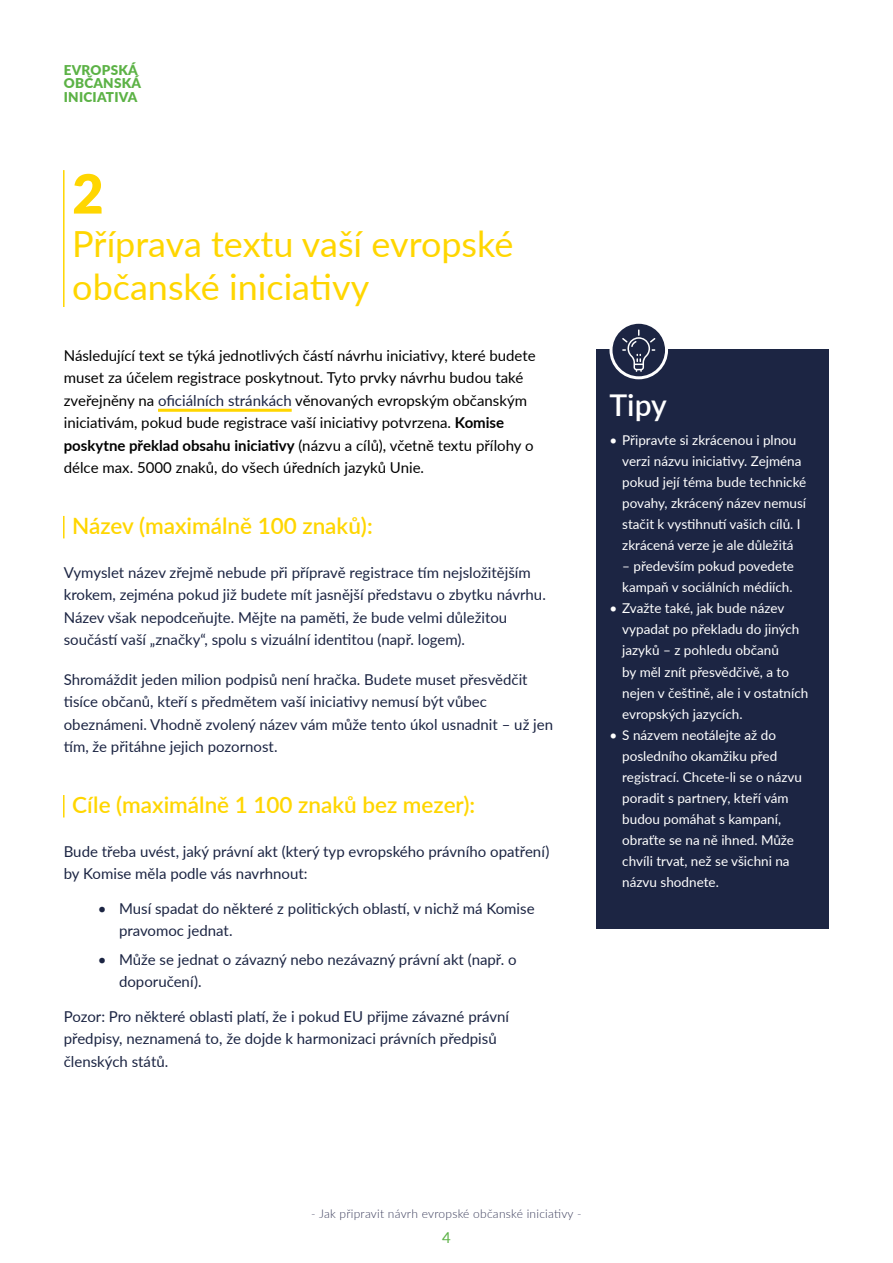
<style>
.page{position:relative;width:893px;height:1263px;background:#fff}
.page>*{position:absolute;margin:0;border:0;box-sizing:border-box;transform-origin:0 0}
.t1{font:900 54px "Lato";color:#ffd600}
.t2{font:36px/43.2px "Lato";color:#ffd600}
.t3{font:600 30px "Lato";color:#fff}
.t4{font:600 22.5px "Lato";color:#ffd600}
.t5{font:15px/22.5px "Lato";color:#1c2543}
.t6{font:15px/22.5px "Lato";color:#000}
.t7{font:15px "Lato";color:#5cb246}
.t8{font:13.5px/21px "Lato";color:#fff}
.t9{font:900 13.5px/13.5px "Lato";letter-spacing:.02em;color:#5cb246}
.t10{font:300 12px "Lato";letter-spacing:.02em;color:#3c3e5c}
.s1{color:#1c2543}
.s2{font-weight:700}
</style>
<div class="page">
<hr style="left:63px;top:170px;width:2px;height:137px;background:#ffd600">
<hr style="left:158px;top:409px;width:134px;height:3px;background:#ffd600">
<hr style="left:63px;top:516px;width:2px;height:22px;background:#ffd600">
<hr style="left:63px;top:795px;width:2px;height:22px;background:#ffd600">
<div style="left:597px;top:349px;width:232px;height:580px;background:#1c2543"></div>
<svg style="left:611px;top:322px;width:55px;height:56px"></svg>
<div style="left:609px;top:321px;width:59px;height:58px;border:3px solid #fff;border-radius:50%"></div>
<svg style="left:622px;top:329px;width:33px;height:43px"></svg>
<p class="t9" style="left:64px;top:62px;width:79px">EVROPSKÁ<br>OBČANSKÁ<br>INICIATIVA</p>
<h1 class="t1" style="left:72px;top:153px;width:33px">2</h1>
<h2 class="t2" style="left:72px;top:221px;width:443px">Příprava textu vaší evropské občanské iniciativy</h2>
<p class="t6" style="left:64px;top:343px;width:473px">Následující text se týká jednotlivých částí návrhu iniciativy, které budete muset za účelem registrace poskytnout. Tyto prvky návrhu budou také zveřejněny na <span class="s1">oficiálních stránkách</span> věnovaných evropským občanským iniciativám, pokud bude registrace vaší iniciativy potvrzena. <span class="s2">Komise poskytne překlad obsahu iniciativy</span> (názvu a cílů), včetně textu přílohy o délce max. 5000 znaků, do všech úředních jazyků Unie.</p>
<h3 class="t4" style="left:72px;top:509px;width:302px">Název (maximálně 100 znaků):</h3>
<p class="t5" style="left:64px;top:560px;width:484px">Vymyslet název zřejmě nebude při přípravě registrace tím nejsložitějším krokem, zejména pokud již budete mít jasnější představu o zbytku návrhu.<br>Název však nepodceňujte. Mějte na paměti, že bude velmi důležitou součástí vaší „značky“, spolu s vizuální identitou (např. logem).</p>
<p class="t5" style="left:64px;top:667px;width:491px">Shromáždit jeden milion podpisů není hračka. Budete muset přesvědčit tisíce občanů, kteří s předmětem vaší iniciativy nemusí být vůbec obeznámeni. Vhodně zvolený název vám může tento úkol usnadnit – už jen tím, že přitáhne jejich pozornost.</p>
<h3 class="t4" style="left:72px;top:788px;width:404px">Cíle (maximálně 1 100 znaků bez mezer):</h3>
<p class="t5" style="left:64px;top:839px;width:487px">Bude třeba uvést, jaký právní akt (který typ evropského právního opatření) by Komise měla podle vás navrhnout:</p>
<p class="t5" style="left:119px;top:896px;width:417px;text-indent:-21px">• Musí spadat do některé z politických oblastí, v nichž má Komise pravomoc jednat.</p>
<p class="t5" style="left:119px;top:948px;width:399px;text-indent:-21px">• Může se jednat o závazný nebo nezávazný právní akt (např. o doporučení).</p>
<p class="t5" style="left:64px;top:1004px;width:447px">Pozor: Pro některé oblasti platí, že i pokud EU přijme závazné právní předpisy, neznamená to, že dojde k harmonizaci právních předpisů členských států.</p>
<h3 class="t3" style="left:609px;top:383px;width:59px">Tipy</h3>
<p class="t8" style="left:622px;top:429px;width:186px;text-indent:-13px">• Připravte si zkrácenou i plnou verzi názvu iniciativy. Zejména pokud její téma bude technické povahy, zkrácený název nemusí stačit k vystihnutí vašich cílů. I zkrácená verze je ale důležitá</p>
<p class="t8" style="left:622px;top:555px;width:173px">– především pokud povedete kampaň v sociálních médiích.</p>
<p class="t8" style="left:622px;top:597px;width:188px;text-indent:-13px">• Zvažte také, jak bude název vypadat po překladu do jiných jazyků – z pohledu občanů<br>by měl znít přesvědčivě, a to nejen v češtině, ale i v ostatních evropských jazycích.</p>
<p class="t8" style="left:622px;top:723px;width:181px;text-indent:-13px">• S názvem neotálejte až do posledního okamžiku před registrací. Chcete-li se o názvu poradit s partnery, kteří vám budou pomáhat s kampaní, obraťte se na ně ihned. Může chvíli trvat, než se všichni na názvu shodnete.</p>
<p class="t10" style="left:311px;top:1206px;width:272px">- Jak připravit návrh evropské občanské iniciativy -</p>
<p class="t7" style="left:442px;top:1227px;width:10px">4</p>
</div>
